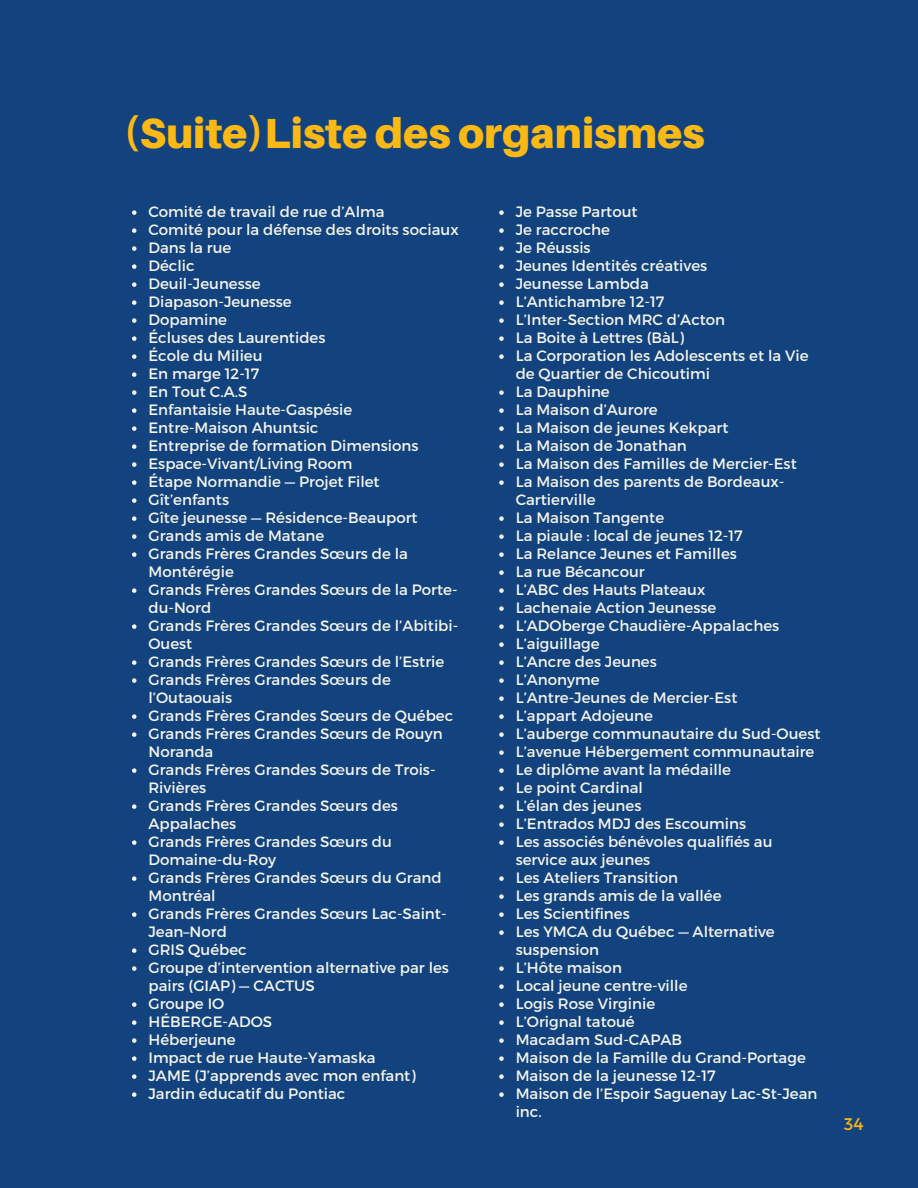
<style>
.page{position:relative;width:918px;height:1188px;background:#13437e}
.page>*{position:absolute;margin:0;border:0;box-sizing:border-box;transform-origin:0 0}
.t1{font:900 42.15px "Aileron";color:#fdb913}
.t2{font:16.95px "Montserrat";color:#fdb913}
.t3{font:15px/18px "Montserrat";color:#f5f5ef}
</style>
<div class="page">
<svg style="left:499px;top:210px;width:5px;height:5px"></svg>
<svg style="left:499px;top:228px;width:5px;height:5px"></svg>
<svg style="left:499px;top:246px;width:5px;height:5px"></svg>
<svg style="left:499px;top:264px;width:5px;height:5px"></svg>
<svg style="left:499px;top:282px;width:5px;height:5px"></svg>
<svg style="left:499px;top:300px;width:5px;height:5px"></svg>
<svg style="left:499px;top:318px;width:5px;height:5px"></svg>
<svg style="left:499px;top:336px;width:5px;height:5px"></svg>
<svg style="left:499px;top:354px;width:5px;height:5px"></svg>
<svg style="left:499px;top:390px;width:5px;height:5px"></svg>
<svg style="left:499px;top:408px;width:5px;height:5px"></svg>
<svg style="left:499px;top:426px;width:5px;height:5px"></svg>
<svg style="left:499px;top:444px;width:5px;height:5px"></svg>
<svg style="left:499px;top:462px;width:5px;height:5px"></svg>
<svg style="left:499px;top:480px;width:5px;height:5px"></svg>
<svg style="left:499px;top:516px;width:5px;height:5px"></svg>
<svg style="left:499px;top:534px;width:5px;height:5px"></svg>
<svg style="left:499px;top:552px;width:5px;height:5px"></svg>
<svg style="left:499px;top:570px;width:5px;height:5px"></svg>
<svg style="left:499px;top:588px;width:5px;height:5px"></svg>
<svg style="left:499px;top:606px;width:5px;height:5px"></svg>
<svg style="left:499px;top:624px;width:5px;height:5px"></svg>
<svg style="left:499px;top:642px;width:5px;height:5px"></svg>
<svg style="left:499px;top:660px;width:5px;height:5px"></svg>
<svg style="left:499px;top:678px;width:5px;height:5px"></svg>
<svg style="left:499px;top:696px;width:5px;height:5px"></svg>
<svg style="left:499px;top:714px;width:5px;height:5px"></svg>
<svg style="left:499px;top:732px;width:5px;height:5px"></svg>
<svg style="left:499px;top:750px;width:5px;height:5px"></svg>
<svg style="left:499px;top:768px;width:5px;height:5px"></svg>
<svg style="left:499px;top:786px;width:5px;height:5px"></svg>
<svg style="left:499px;top:804px;width:5px;height:5px"></svg>
<svg style="left:499px;top:822px;width:5px;height:5px"></svg>
<svg style="left:499px;top:840px;width:5px;height:5px"></svg>
<svg style="left:499px;top:876px;width:5px;height:5px"></svg>
<svg style="left:499px;top:894px;width:5px;height:5px"></svg>
<svg style="left:499px;top:912px;width:5px;height:5px"></svg>
<svg style="left:499px;top:930px;width:5px;height:5px"></svg>
<svg style="left:499px;top:966px;width:5px;height:5px"></svg>
<svg style="left:499px;top:984px;width:5px;height:5px"></svg>
<svg style="left:499px;top:1002px;width:5px;height:5px"></svg>
<svg style="left:499px;top:1020px;width:5px;height:5px"></svg>
<svg style="left:499px;top:1038px;width:5px;height:5px"></svg>
<svg style="left:499px;top:1056px;width:5px;height:5px"></svg>
<svg style="left:499px;top:1074px;width:5px;height:5px"></svg>
<svg style="left:499px;top:1092px;width:5px;height:5px"></svg>
<svg style="left:132px;top:210px;width:4px;height:5px"></svg>
<svg style="left:132px;top:228px;width:4px;height:5px"></svg>
<svg style="left:132px;top:246px;width:4px;height:5px"></svg>
<svg style="left:132px;top:264px;width:4px;height:5px"></svg>
<svg style="left:132px;top:282px;width:4px;height:5px"></svg>
<svg style="left:132px;top:300px;width:4px;height:5px"></svg>
<svg style="left:132px;top:318px;width:4px;height:5px"></svg>
<svg style="left:132px;top:336px;width:4px;height:5px"></svg>
<svg style="left:132px;top:354px;width:4px;height:5px"></svg>
<svg style="left:132px;top:372px;width:4px;height:5px"></svg>
<svg style="left:132px;top:390px;width:4px;height:5px"></svg>
<svg style="left:132px;top:408px;width:4px;height:5px"></svg>
<svg style="left:132px;top:426px;width:4px;height:5px"></svg>
<svg style="left:132px;top:444px;width:4px;height:5px"></svg>
<svg style="left:132px;top:462px;width:4px;height:5px"></svg>
<svg style="left:132px;top:480px;width:4px;height:5px"></svg>
<svg style="left:132px;top:498px;width:4px;height:5px"></svg>
<svg style="left:132px;top:516px;width:4px;height:5px"></svg>
<svg style="left:132px;top:534px;width:4px;height:5px"></svg>
<svg style="left:132px;top:552px;width:4px;height:5px"></svg>
<svg style="left:132px;top:588px;width:4px;height:5px"></svg>
<svg style="left:132px;top:624px;width:4px;height:5px"></svg>
<svg style="left:132px;top:660px;width:4px;height:5px"></svg>
<svg style="left:132px;top:678px;width:4px;height:5px"></svg>
<svg style="left:132px;top:714px;width:4px;height:5px"></svg>
<svg style="left:132px;top:732px;width:4px;height:5px"></svg>
<svg style="left:132px;top:768px;width:4px;height:5px"></svg>
<svg style="left:132px;top:804px;width:4px;height:5px"></svg>
<svg style="left:132px;top:840px;width:4px;height:5px"></svg>
<svg style="left:132px;top:876px;width:4px;height:5px"></svg>
<svg style="left:132px;top:912px;width:4px;height:5px"></svg>
<svg style="left:132px;top:948px;width:4px;height:5px"></svg>
<svg style="left:132px;top:966px;width:4px;height:5px"></svg>
<svg style="left:132px;top:1002px;width:4px;height:5px"></svg>
<svg style="left:132px;top:1020px;width:4px;height:5px"></svg>
<svg style="left:132px;top:1038px;width:4px;height:5px"></svg>
<svg style="left:132px;top:1056px;width:4px;height:5px"></svg>
<svg style="left:132px;top:1074px;width:4px;height:5px"></svg>
<svg style="left:132px;top:1092px;width:4px;height:5px"></svg>
<h1 class="t1" style="left:123px;top:107px;width:583px">(Suite)Liste des organismes</h1>
<p class="t3" style="left:148px;top:202px;width:312px">Comité de travail de rue d’Alma<br>Comité pour la défense des droits sociaux<br>Dans la rue<br>Déclic<br>Deuil-Jeunesse<br>Diapason-Jeunesse<br>Dopamine<br>Écluses des Laurentides<br>École du Milieu<br>En marge 12-17<br>En Tout C.A.S<br>Enfantaisie Haute-Gaspésie<br>Entre-Maison Ahuntsic<br>Entreprise de formation Dimensions<br>Espace-Vivant/Living Room<br>Étape Normandie — Projet Filet<br>Gît’enfants<br>Gîte jeunesse — Résidence-Beauport<br>Grands amis de Matane<br>Grands Frères Grandes Sœurs de la<br>Montérégie<br>Grands Frères Grandes Sœurs de la Porte&shy;du-Nord<br>Grands Frères Grandes Sœurs de l’Abitibi-<br>Ouest<br>Grands Frères Grandes Sœurs de l’Estrie<br>Grands Frères Grandes Sœurs de l’Outaouais<br>Grands Frères Grandes Sœurs de Québec<br>Grands Frères Grandes Sœurs de Rouyn<br>Noranda<br>Grands Frères Grandes Sœurs de Trois-<br>Rivières<br>Grands Frères Grandes Sœurs des<br>Appalaches<br>Grands Frères Grandes Sœurs du<br>Domaine-du-Roy<br>Grands Frères Grandes Sœurs du Grand<br>Montréal<br>Grands Frères Grandes Sœurs Lac-Saint-<br>Jean–Nord<br>GRIS Québec<br>Groupe d’intervention alternative par les pairs (GIAP) — CACTUS<br>Groupe IO<br>HÉBERGE-ADOS<br>Héberjeune<br>Impact de rue Haute-Yamaska<br>JAME (J’apprends avec mon enfant)<br>Jardin éducatif du Pontiac</p>
<p class="t3" style="left:516px;top:202px;width:306px">Je Passe Partout<br>Je raccroche<br>Je Réussis<br>Jeunes Identités créatives<br>Jeunesse Lambda<br>L’Antichambre 12-17<br>L’Inter-Section MRC d’Acton<br>La Boite à Lettres (BàL)<br>La Corporation les Adolescents et la Vie de Quartier de Chicoutimi<br>La Dauphine<br>La Maison d’Aurore<br>La Maison de jeunes Kekpart<br>La Maison de Jonathan<br>La Maison des Familles de Mercier-Est<br>La Maison des parents de Bordeaux-<br>Cartierville<br>La Maison Tangente<br>La piaule : local de jeunes 12-17<br>La Relance Jeunes et Familles<br>La rue Bécancour<br>L’ABC des Hauts Plateaux<br>Lachenaie Action Jeunesse<br>L’ADOberge Chaudière-Appalaches<br>L’aiguillage<br>L’Ancre des Jeunes<br>L’Anonyme<br>L’Antre-Jeunes de Mercier-Est<br>L’appart Adojeune<br>L’auberge communautaire du Sud-Ouest<br>L’avenue Hébergement communautaire<br>Le diplôme avant la médaille<br>Le point Cardinal<br>L’élan des jeunes<br>L’Entrados MDJ des Escoumins<br>Les associés bénévoles qualifiés au service aux jeunes<br>Les Ateliers Transition<br>Les grands amis de la vallée<br>Les Scientifines<br>Les YMCA du Québec — Alternative suspension<br>L’Hôte maison<br>Local jeune centre-ville<br>Logis Rose Virginie<br>L’Orignal tatoué<br>Macadam Sud-CAPAB<br>Maison de la Famille du Grand-Portage<br>Maison de la jeunesse 12-17<br>Maison de l’Espoir Saguenay Lac-St-Jean inc.</p>
<p class="t2" style="left:844px;top:1112px;width:21px">34</p>
</div>
